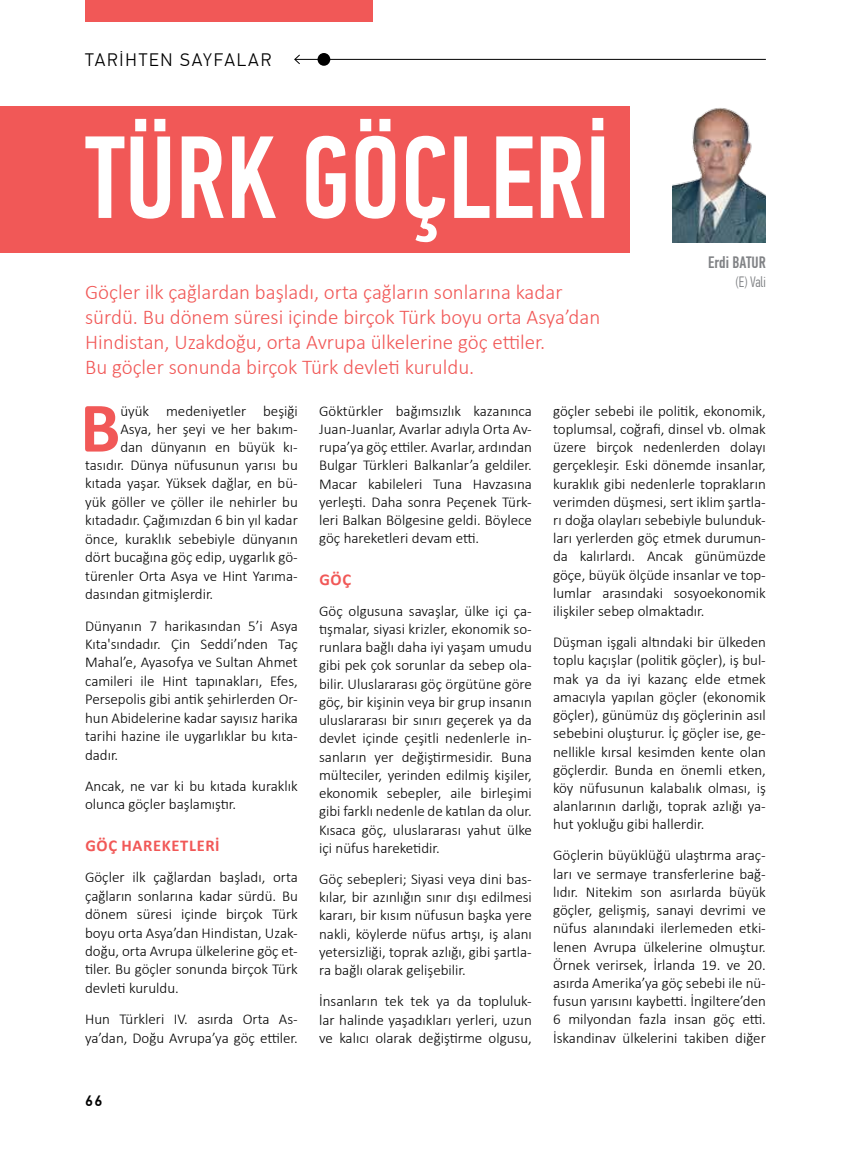
<style>
.page{position:relative;width:851px;height:1149px;background:#fff}
.page>*{position:absolute;margin:0;border:0;box-sizing:border-box;transform-origin:0 0}
.t1{font:500 117px "PF Din Text Comp Pro";color:#fff}
.t2{font:700 71.7px "Calibri";color:#f15857}
.t3{font:300 21px/25.2px "Calibri";color:#f15857}
.t4{font:300 18px "PF Din Text Pro";letter-spacing:.1em;color:#000}
.t5{font:700 16.5px "Calibri";letter-spacing:.04em;color:#f15857}
.t6{font:500 16.5px "PF Din Text Comp Pro";color:#808285}
.t7{font:300 15px/18.1px "Calibri";color:#000;text-align:justify}
.t8{font:300 15px "PF Din Text Comp Pro";color:#808285}
.t9{font:500 15px "PF Din Text Pro";color:#000}
</style>
<div class="page">
<div style="left:85px;top:0;width:288px;height:21px;background:#f15857"></div>
<div style="left:317px;top:53px;width:13px;height:13px;background:#000;border-radius:50%"></div>
<hr style="left:295px;top:59px;width:470px;height:1px;background:#000">
<svg style="left:294px;top:54px;width:6px;height:10px"></svg>
<div style="left:0;top:106px;width:629px;height:147px;background:#f15857"></div>
<img style="left:672px;top:108px;width:93px;height:134px">
<p class="t4" style="left:85px;top:50px;width:188px">TARİHTEN SAYFALAR</p>
<h1 class="t1" style="left:85px;top:110px;width:526px">TÜRK GÖÇLERİ</h1>
<h3 class="t3" style="left:85px;top:279px;width:516px">Göçler ilk çağlardan başladı, orta çağların sonlarına kadar sürdü. Bu dönem süresi içinde birçok Türk boyu orta Asya’dan Hindistan, Uzakdoğu, orta Avrupa ülkelerine göç ettiler.<br>Bu göçler sonunda birçok Türk devleti kuruldu.</h3>
<p class="t6" style="left:708px;top:252px;width:59px">Erdi BATUR</p>
<p class="t8" style="left:735px;top:273px;width:32px">(E) Vali</p>
<h2 class="t2" style="left:80px;top:377px;width:42px">B</h2>
<p class="t7" style="left:120px;top:401px;width:179px">üyük medeniyetler beşiği</p>
<p class="t7" style="left:120px;top:419px;width:179px">Asya, her şeyi ve her bakım-</p>
<p class="t7" style="left:120px;top:437px;width:179px">dan dünyanın en büyük kı-</p>
<p class="t7" style="left:85px;top:455px;width:214px">tasıdır. Dünya nüfusunun yarısı bu</p>
<p class="t7" style="left:85px;top:474px;width:214px">kıtada yaşar. Yüksek dağlar, en bü-</p>
<p class="t7" style="left:85px;top:492px;width:214px">yük göller ve çöller ile nehirler bu</p>
<p class="t7" style="left:85px;top:511px;width:214px">kıtadadır. Çağımızdan 6 bin yıl kadar</p>
<p class="t7" style="left:85px;top:529px;width:214px">önce, kuraklık sebebiyle dünyanın</p>
<p class="t7" style="left:85px;top:548px;width:214px">dört bucağına göç edip, uygarlık gö-</p>
<p class="t7" style="left:85px;top:566px;width:214px">türenler Orta Asya ve Hint Yarıma-</p>
<p class="t7" style="left:85px;top:585px;width:130px">dasından gitmişlerdir.</p>
<p class="t7" style="left:85px;top:616px;width:214px">Dünyanın 7 harikasından 5’i Asya Kıta'sındadır. Çin Seddi’nden Taç Mahal’e, Ayasofya ve Sultan Ahmet camileri ile Hint tapınakları, Efes, Persepolis gibi antik şehirlerden Or&shy;hun Abidelerine kadar sayısız harika tarihi hazine ile uygarlıklar bu kıta&shy;dadır.</p>
<p class="t7" style="left:85px;top:776px;width:214px">Ancak, ne var ki bu kıtada kuraklık olunca göçler başlamıştır.</p>
<p class="t5" style="left:85px;top:833px;width:136px">GÖÇ HAREKETLERİ</p>
<p class="t7" style="left:85px;top:867px;width:214px">Göçler ilk çağlardan başladı, orta çağların sonlarına kadar sürdü. Bu dönem süresi içinde birçok Türk boyu orta Asya’dan Hindistan, Uzak&shy;doğu, orta Avrupa ülkelerine göç et&shy;tiler. Bu göçler sonunda birçok Türk devleti kuruldu.</p>
<p class="t7" style="left:85px;top:1009px;width:214px">Hun Türkleri IV. asırda Orta As&shy;ya’dan, Doğu Avrupa’ya göç ettiler.</p>
<p class="t9" style="left:85px;top:1091px;width:19px">66</p>
<p class="t7" style="left:319px;top:401px;width:214px">Göktürkler bağımsızlık kazanınca Juan-Juanlar, Avarlar adıyla Orta Av&shy;rupa’ya göç ettiler. Avarlar, ardından Bulgar Türkleri Balkanlar’a geldiler.<br>Macar kabileleri Tuna Havzasına yerleşti. Daha sonra Peçenek Türk&shy;leri Balkan Bölgesine geldi. Böylece göç hareketleri devam etti.</p>
<p class="t5" style="left:319px;top:567px;width:33px">GÖÇ</p>
<p class="t7" style="left:319px;top:601px;width:214px">Göç olgusuna savaşlar, ülke içi ça&shy;tışmalar, siyasi krizler, ekonomik so&shy;runlara bağlı daha iyi yaşam umudu gibi pek çok sorunlar da sebep ola&shy;bilir. Uluslararası göç örgütüne göre göç, bir kişinin veya bir grup insanın uluslararası bir sınırı geçerek ya da devlet içinde çeşitli nedenlerle in&shy;sanların yer değiştirmesidir. Buna mülteciler, yerinden edilmiş kişiler, ekonomik sebepler, aile birleşimi gibi farklı nedenle de katılan da olur.<br>Kısaca göç, uluslararası yahut ülke içi nüfus hareketidir.</p>
<p class="t7" style="left:319px;top:869px;width:214px">Göç sebepleri; Siyasi veya dini bas&shy;kılar, bir azınlığın sınır dışı edilmesi kararı, bir kısım nüfusun başka yere nakli, köylerde nüfus artışı, iş alanı yetersizliği, toprak azlığı, gibi şartla&shy;ra bağlı olarak gelişebilir.</p>
<p class="t7" style="left:319px;top:991px;width:214px">İnsanların tek tek ya da topluluk&shy;lar halinde yaşadıkları yerleri, uzun ve kalıcı olarak değiştirme olgusu,</p>
<p class="t7" style="left:553px;top:401px;width:214px">göçler sebebi ile politik, ekonomik, toplumsal, coğrafi, dinsel vb. olmak üzere birçok nedenlerden dolayı gerçekleşir. Eski dönemde insanlar, kuraklık gibi nedenlerle toprakların verimden düşmesi, sert iklim şartla&shy;rı doğa olayları sebebiyle bulunduk&shy;ları yerlerden göç etmek durumun&shy;da kalırlardı. Ancak günümüzde göçe, büyük ölçüde insanlar ve top&shy;lumlar arasındaki sosyoekonomik ilişkiler sebep olmaktadır.</p>
<p class="t7" style="left:553px;top:632px;width:214px">Düşman işgali altındaki bir ülkeden toplu kaçışlar (politik göçler), iş bul&shy;mak ya da iyi kazanç elde etmek amacıyla yapılan göçler (ekonomik göçler), günümüz dış göçlerinin asıl sebebini oluşturur. İç göçler ise, ge&shy;nellikle kırsal kesimden kente olan göçlerdir. Bunda en önemli etken, köy nüfusunun kalabalık olması, iş alanlarının darlığı, toprak azlığı ya&shy;hut yokluğu gibi hallerdir.</p>
<p class="t7" style="left:553px;top:845px;width:214px">Göçlerin büyüklüğü ulaştırma araç&shy;ları ve sermaye transferlerine bağ&shy;lıdır. Nitekim son asırlarda büyük göçler, gelişmiş, sanayi devrimi ve nüfus alanındaki ilerlemeden etki&shy;lenen Avrupa ülkelerine olmuştur.<br>Örnek verirsek, İrlanda 19. ve 20. asırda Amerika’ya göç sebebi ile nü&shy;fusun yarısını kaybetti. İngiltere’den 6 milyondan fazla insan göç etti.<br>İskandinav ülkelerini takiben diğer</p>
</div>
